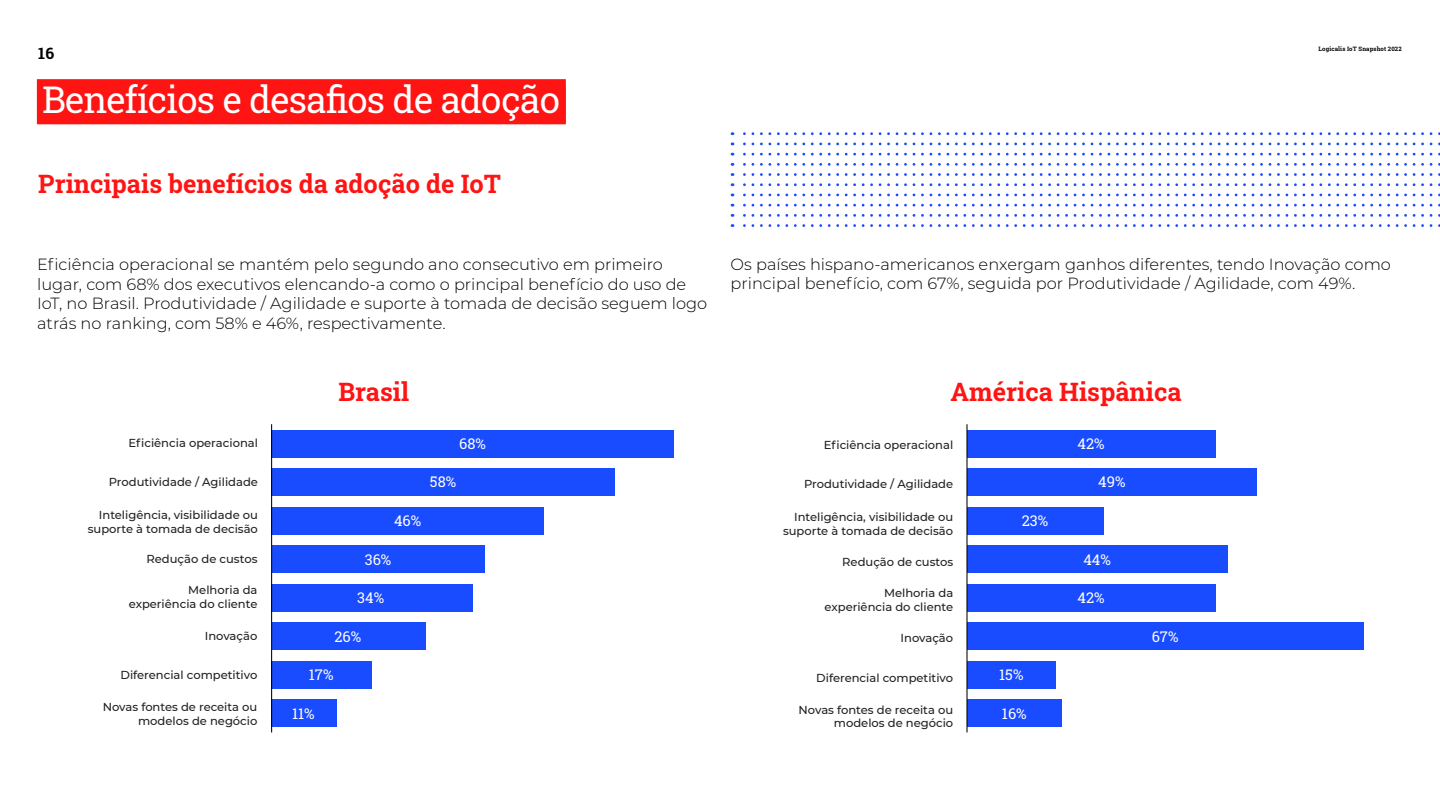
<style>
.page{position:relative;width:1440px;height:810px;background:#fff}
.page>*{position:absolute;margin:0;border:0;box-sizing:border-box;transform-origin:0 0}
.t1{font:36.75px "Roboto Slab";letter-spacing:-.02em;color:#fff}
.t2{font:700 25.35px "Roboto Slab";color:#ff1414}
.t3{font:300 16.2px/19.4px "Montserrat";color:#000}
.t4{font:700 15.67px "Roboto Slab";color:#000}
.t5{font:14.7px "Roboto Slab";color:#fff}
.t6{font:500 11.55px/13.9px "Montserrat";color:#231f20;text-align:right}
.t7{font:700 6px "Roboto Slab";letter-spacing:.02em;color:#000}
</style>
<div class="page">
<div style="left:37px;top:79px;width:529px;height:45px;background:#ff1414"></div>
<div style="left:272px;top:430px;width:402px;height:27px;background:#194bff"></div>
<div style="left:272px;top:468px;width:343px;height:28px;background:#194bff"></div>
<div style="left:272px;top:507px;width:272px;height:27px;background:#194bff"></div>
<div style="left:272px;top:545px;width:213px;height:28px;background:#194bff"></div>
<div style="left:272px;top:584px;width:201px;height:28px;background:#194bff"></div>
<div style="left:272px;top:622px;width:153px;height:28px;background:#194bff"></div>
<div style="left:272px;top:661px;width:100px;height:28px;background:#194bff"></div>
<div style="left:272px;top:699px;width:65px;height:28px;background:#194bff"></div>
<hr style="left:271px;top:424px;width:1px;height:308px;background:#000">
<div style="left:967px;top:430px;width:248px;height:27px;background:#194bff"></div>
<div style="left:967px;top:468px;width:290px;height:28px;background:#194bff"></div>
<div style="left:967px;top:507px;width:136px;height:27px;background:#194bff"></div>
<div style="left:967px;top:545px;width:260px;height:28px;background:#194bff"></div>
<div style="left:967px;top:584px;width:248px;height:28px;background:#194bff"></div>
<div style="left:967px;top:622px;width:396px;height:28px;background:#194bff"></div>
<div style="left:967px;top:661px;width:89px;height:28px;background:#194bff"></div>
<div style="left:967px;top:699px;width:95px;height:28px;background:#194bff"></div>
<hr style="left:966px;top:424px;width:2px;height:308px;background:#000">
<svg style="left:732px;top:132px;width:708px;height:3px"></svg>
<svg style="left:732px;top:143px;width:708px;height:2px"></svg>
<svg style="left:732px;top:153px;width:708px;height:3px"></svg>
<svg style="left:732px;top:183px;width:708px;height:3px"></svg>
<svg style="left:732px;top:163px;width:708px;height:3px"></svg>
<svg style="left:732px;top:194px;width:708px;height:2px"></svg>
<svg style="left:732px;top:173px;width:708px;height:3px"></svg>
<svg style="left:732px;top:204px;width:708px;height:3px"></svg>
<svg style="left:732px;top:214px;width:708px;height:3px"></svg>
<svg style="left:732px;top:224px;width:708px;height:3px"></svg>
<h3 class="t4" style="left:38px;top:43px;width:18px">16</h3>
<p class="t7" style="left:1319px;top:45px;width:85px">Logicalis IoT Snapshot 2022</p>
<h1 class="t1" style="left:42px;top:74px;width:519px">Benefícios e desafios de adoção</h1>
<h2 class="t2" style="left:38px;top:166px;width:464px">Principais benefícios da adoção de IoT</h2>
<p class="t3" style="left:37px;top:254px;width:672px">Eficiência operacional se mantém pelo segundo ano consecutivo em primeiro lugar, com 68% dos executivos elencando-a como o principal benefício do uso de IoT, no Brasil. Produtividade / Agilidade e suporte à tomada de decisão seguem logo atrás no ranking, com 58% e 46%, respectivamente.</p>
<h3 class="t3" style="left:731px;top:254px;width:662px">Os países hispano-americanos enxergam ganhos diferentes, tendo Inovação como principal benefício, com 67%, seguida por Produtividade / Agilidade, com 49%.</h3>
<h2 class="t2" style="left:338px;top:374px;width:72px">Brasil</h2>
<h2 class="t2" style="left:951px;top:374px;width:233px">América Hispânica</h2>
<p class="t6" style="left:129px;top:436px;width:131px">Eficiência operacional</p>
<p class="t5" style="left:459px;top:434px;width:28px">68%</p>
<p class="t5" style="left:430px;top:472px;width:28px">58%</p>
<p class="t5" style="left:394px;top:511px;width:29px">46%</p>
<p class="t5" style="left:365px;top:549px;width:28px">36%</p>
<p class="t5" style="left:357px;top:588px;width:28px">34%</p>
<p class="t5" style="left:334px;top:626px;width:28px">26%</p>
<p class="t5" style="left:309px;top:665px;width:26px">17%</p>
<p class="t5" style="left:292px;top:703px;width:24px">11%</p>
<p class="t6" style="left:799px;top:702px;width:156px">Novas fontes de receita ou modelos de negócio</p>
<p class="t6" style="left:824px;top:438px;width:131px">Eficiência operacional</p>
<p class="t5" style="left:1078px;top:434px;width:29px">42%</p>
<p class="t5" style="left:1098px;top:472px;width:29px">49%</p>
<p class="t5" style="left:1022px;top:511px;width:28px">23%</p>
<p class="t5" style="left:1083px;top:550px;width:29px">44%</p>
<p class="t5" style="left:1078px;top:588px;width:29px">42%</p>
<p class="t6" style="left:109px;top:474px;width:151px">Produtividade / Agilidade</p>
<p class="t6" style="left:804px;top:476px;width:151px">Produtividade / Agilidade</p>
<p class="t6" style="left:88px;top:507px;width:172px">Inteligência, visibilidade ou suporte à tomada de decisão</p>
<p class="t6" style="left:783px;top:509px;width:172px">Inteligência, visibilidade ou suporte à tomada de decisão</p>
<p class="t6" style="left:146px;top:552px;width:113px">Redução de custos</p>
<p class="t6" style="left:842px;top:554px;width:113px">Redução de custos</p>
<p class="t6" style="left:129px;top:583px;width:130px">Melhoria da experiência do cliente</p>
<p class="t6" style="left:825px;top:586px;width:130px">Melhoria da experiência do cliente</p>
<p class="t6" style="left:205px;top:628px;width:54px">Inovação</p>
<p class="t6" style="left:901px;top:631px;width:54px">Inovação</p>
<p class="t5" style="left:999px;top:665px;width:26px">15%</p>
<p class="t5" style="left:1002px;top:703px;width:26px">16%</p>
<p class="t6" style="left:120px;top:668px;width:138px">Diferencial competitivo</p>
<p class="t6" style="left:816px;top:670px;width:138px">Diferencial competitivo</p>
<p class="t6" style="left:103px;top:699px;width:156px">Novas fontes de receita ou modelos de negócio</p>
<p class="t5" style="left:1152px;top:626px;width:28px">67%</p>
</div>
